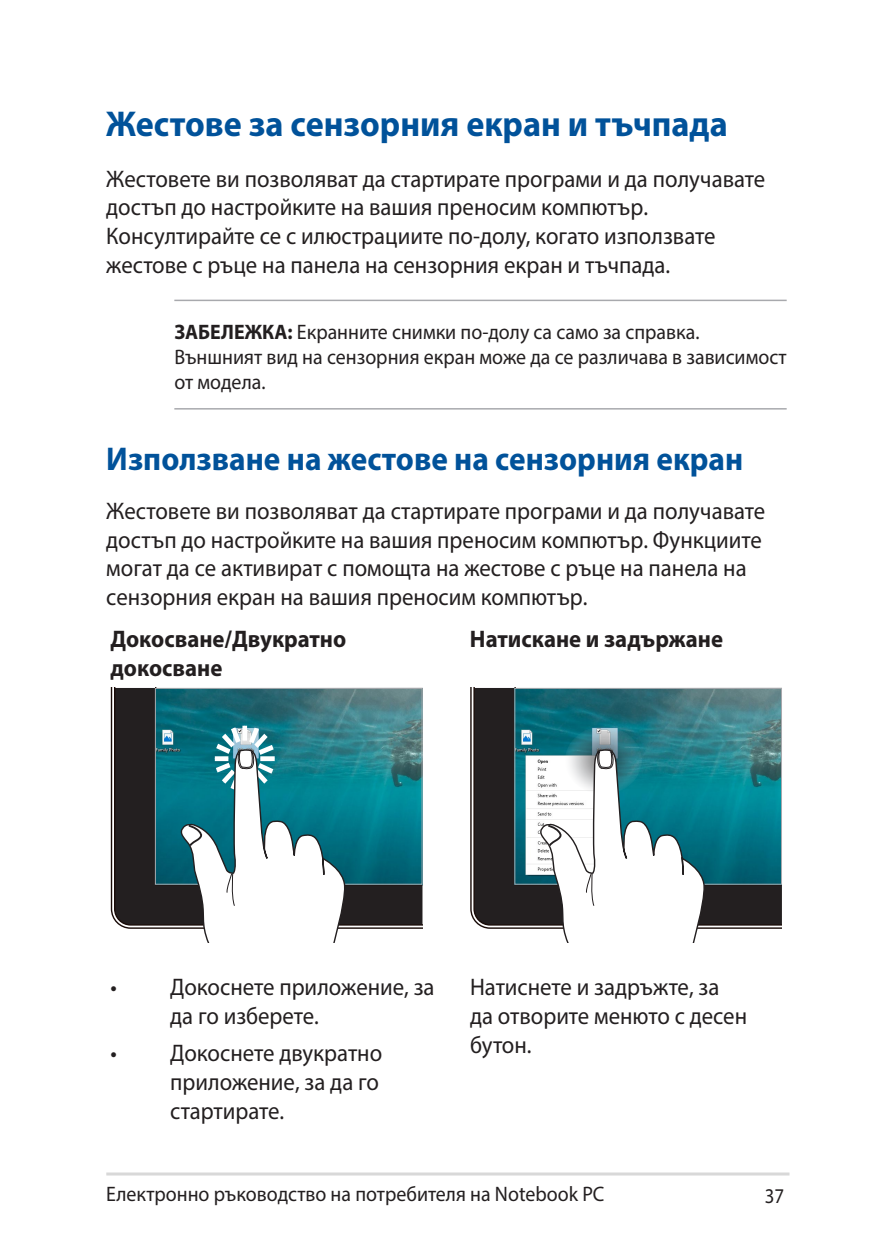
<style>
.page{position:relative;width:893px;height:1259px;background:#fff}
.page>*{position:absolute;margin:0;border:0;box-sizing:border-box;transform-origin:0 0}
.t1{font:700 36px "Myriad Pro";color:#01529a;scale:.95 1}
.t2{font:700 33px "Myriad Pro";color:#01529a;scale:.95 1}
.t3{font:24px/28.8px "Myriad Pro";color:#231f20;scale:.95 1}
.t4{font:700 24px/28.8px "Myriad Pro";color:#231f20;scale:.95 1}
.t5{font:21px/25.2px "Myriad Pro";color:#231f20;scale:.95 1}
.t6{font:21px "Myriad Pro";color:#231f20;scale:.9 1}
.s1{font-weight:700}
</style>
<div class="page">
<hr style="left:106px;top:1172px;width:683px;height:3px;background:#d8d8d8">
<hr style="left:174px;top:300px;width:613px;height:1px;background:#a8a9ad">
<hr style="left:174px;top:408px;width:613px;height:1px;background:#a8a9ad">
<svg style="left:111px;top:688px;width:311px;height:241px"></svg>
<img style="left:157px;top:690px;width:263px;height:192px">
<div style="left:155px;top:688px;width:267px;height:196px;border:1px solid #a8a9ad"></div>
<svg style="left:161px;top:722px;width:185px;height:220px"></svg>
<svg style="left:470px;top:688px;width:312px;height:241px"></svg>
<img style="left:516px;top:690px;width:264px;height:192px">
<div style="left:514px;top:688px;width:268px;height:196px;border:1px solid #a8a9ad"></div>
<svg style="left:565px;top:726px;width:77px;height:68px"></svg>
<svg style="left:521px;top:745px;width:184px;height:197px"></svg>
<h1 class="t1" style="left:106px;top:101px;width:656px">Жестове за сензорния екран и тъчпада</h1>
<p class="t3" style="left:106px;top:164px;width:695px">Жестовете ви позволяват да стартирате програми и да получавате достъп до настройките на вашия преносим компютър.<br>Консултирайте се с илюстрациите по-долу, когато използвате жестове с ръце на панела на сензорния екран и тъчпада.</p>
<p class="t5" style="left:174px;top:319px;width:646px"><span class="s1">ЗАБЕЛЕЖКА:</span> Екранните снимки по-долу са само за справка.<br>Външният вид на сензорния екран може да се различава в зависимост от модела.</p>
<h2 class="t2" style="left:106px;top:437px;width:672px">Използване на жестове на сензорния екран</h2>
<p class="t3" style="left:106px;top:496px;width:695px">Жестовете ви позволяват да стартирате програми и да получавате достъп до настройките на вашия преносим компютър. Функциите могат да се активират с помощта на жестове с ръце на панела на сензорния екран на вашия преносим компютър.</p>
<p class="t4" style="left:111px;top:623px;width:250px">Докосване/Двукратно докосване</p>
<p class="t4" style="left:470px;top:623px;width:268px">Натискане и задържане</p>
<p class="t3" style="left:170px;top:972px;width:280px;text-indent:-60px">• Докоснете приложение, за да го изберете.</p>
<p class="t3" style="left:170px;top:1038px;width:225px;text-indent:-60px">• Докоснете двукратно приложение, за да го стартирате.</p>
<p class="t3" style="left:470px;top:972px;width:293px">Натиснете и задръжте, за да отворите менюто с десен бутон.</p>
<p class="t5" style="left:106px;top:1180px;width:526px">Електронно ръководство на потребителя на Notebook PC</p>
<p class="t6" style="left:765px;top:1182px;width:23px">37</p>
</div>
